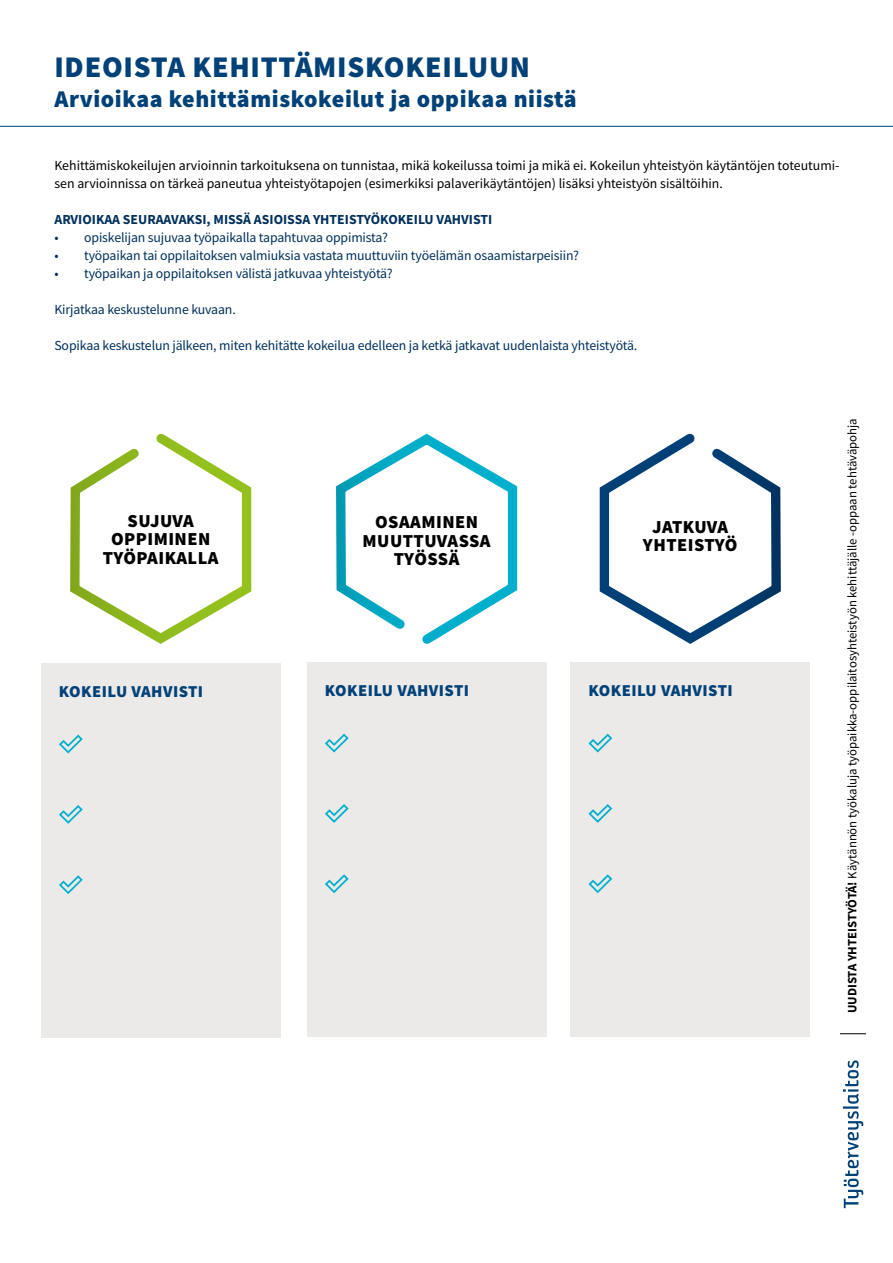
<style>
.page{position:relative;width:893px;height:1263px;background:#fff}
.page>*{position:absolute;margin:0;border:0;box-sizing:border-box;transform-origin:0 0}
.t1{font:900 30px "Source Sans Pro";letter-spacing:.025em;color:#004177}
.t2{font:900 24px "Source Sans Pro";letter-spacing:.025em;color:#004177}
.t3{font:900 18.3px/18.3px "Source Sans Pro";letter-spacing:.025em;color:#000;text-align:center}
.t4{font:900 16.65px "Source Sans Pro";letter-spacing:.025em;color:#004177}
.t5{font:13.8px "Source Sans Pro";letter-spacing:-.01em;color:#00305b}
.t6{font:13.8px/18px "Source Sans Pro";color:#000}
.t7{font:700 13.8px "Source Sans Pro";color:#00305b}
.t8{font:12.75px "Source Sans Pro";color:#000}
.s1{font-weight:700}
</style>
<div class="page">
<div style="left:41px;top:663px;width:240px;height:375px;background:#ece9e9"></div>
<svg style="left:59px;top:735px;width:24px;height:18px"></svg>
<svg style="left:59px;top:805px;width:24px;height:19px"></svg>
<svg style="left:59px;top:875px;width:24px;height:19px"></svg>
<div style="left:307px;top:662px;width:239px;height:375px;background:#ece9e9"></div>
<svg style="left:325px;top:734px;width:24px;height:18px"></svg>
<svg style="left:325px;top:804px;width:24px;height:19px"></svg>
<svg style="left:325px;top:874px;width:24px;height:19px"></svg>
<div style="left:570px;top:662px;width:240px;height:375px;background:#ece9e9"></div>
<svg style="left:588px;top:734px;width:24px;height:18px"></svg>
<svg style="left:588px;top:804px;width:24px;height:19px"></svg>
<svg style="left:588px;top:874px;width:24px;height:19px"></svg>
<svg style="left:70px;top:433px;width:182px;height:211px"></svg>
<svg style="left:336px;top:433px;width:182px;height:211px"></svg>
<svg style="left:599px;top:433px;width:182px;height:211px"></svg>
<hr style="left:0;top:126px;width:893px;height:1px;background:#004177">
<svg style="left:843px;top:1060px;width:20px;height:148px"></svg>
<svg style="left:840px;top:1033px;width:26px;height:1px"></svg>
<h1 class="t1" style="left:54px;top:46px;width:477px">IDEOISTA KEHITTÄMISKOKEILUUN</h1>
<h2 class="t2" style="left:54px;top:82px;width:524px">Arvioikaa kehittämiskokeilut ja oppikaa niistä</h2>
<p class="t6" style="left:54px;top:156px;width:786px">Kehittämiskokeilujen arvioinnin tarkoituksena on tunnistaa, mikä kokeilussa toimi ja mikä ei. Kokeilun yhteistyön käytäntöjen toteutumi&shy;sen arvioinnissa on tärkeä paneutua yhteistyötapojen (esimerkiksi palaverikäytäntöjen) lisäksi yhteistyön sisältöihin.</p>
<p class="t7" style="left:54px;top:210px;width:439px">ARVIOIKAA SEURAAVAKSI, MISSÄ ASIOISSA YHTEISTYÖKOKEILU VAHVISTI</p>
<p class="t5" style="left:54px;top:228px;width:335px">• opiskelijan sujuvaa työpaikalla tapahtuvaa oppimista?</p>
<p class="t5" style="left:54px;top:246px;width:526px">• työpaikan tai oppilaitoksen valmiuksia vastata muuttuviin työelämän osaamistarpeisiin?</p>
<p class="t5" style="left:54px;top:264px;width:340px">• työpaikan ja oppilaitoksen välistä jatkuvaa yhteistyötä?</p>
<p class="t5" style="left:54px;top:300px;width:183px">Kirjatkaa keskustelunne kuvaan.</p>
<p class="t5" style="left:54px;top:336px;width:584px">Sopikaa keskustelun jälkeen, miten kehitätte kokeilua edelleen ja ketkä jatkavat uudenlaista yhteistyötä.</p>
<h3 class="t3" style="left:103px;top:511px;width:117px">SUJUVA<br>OPPIMINEN<br>TYÖPAIKALLA</h3>
<h3 class="t3" style="left:363px;top:513px;width:129px">OSAAMINEN<br>MUUTTUVASSA<br>TYÖSSÄ</h3>
<h3 class="t3" style="left:643px;top:517px;width:96px">JATKUVA<br>YHTEISTYÖ</h3>
<p class="t4" style="left:59px;top:680px;width:146px">KOKEILU VAHVISTI</p>
<p class="t4" style="left:325px;top:679px;width:146px">KOKEILU VAHVISTI</p>
<p class="t4" style="left:588px;top:679px;width:146px">KOKEILU VAHVISTI</p>
<p class="t8" style="left:844px;top:1013px;width:597px;rotate:-90deg"><span class="s1">UUDISTA YHTEISTYÖTÄ!</span> Käytännön työkaluja työpaikka-oppilaitosyhteistyön kehittäjälle -oppaan tehtäväpohja</p>
</div>
